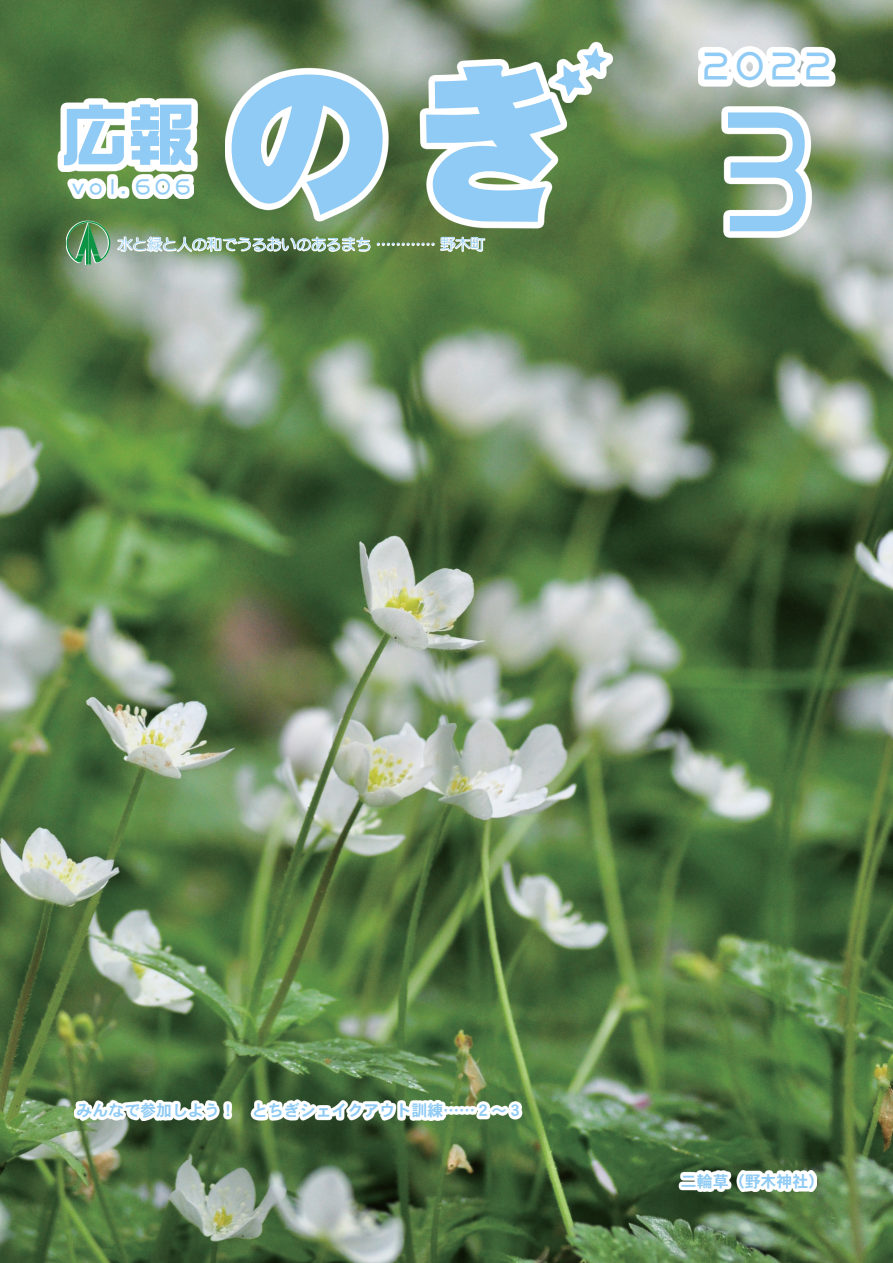
<style>
.page{position:relative;width:893px;height:1263px;background:#fff}
.page>*{position:absolute;margin:0;border:0;box-sizing:border-box;transform-origin:0 0}
.t1{font:159.45px "DFPOP Mix Std W5";color:#8fcbf4;scale:.8 1}
.t2{font:66.9px "DFP So Gei CID W9";color:#8fcbf4}
.t3{font:36.15px "DFPOP Mix Std W5";color:#8fcbf4}
.t4{font:20.25px "DFPOP Mix Std W5";letter-spacing:-.065em;color:#8fcbf4}
.t5{font:15.9px "DFHS Gothic Std W7";color:#8fcbf4}
.t6{font:14.85px "DF Maru Gothic Std W3";color:#8fcbf4}
</style>
<div class="page">
<img style="left:0;top:0;width:893px;height:1263px">
<svg style="left:66px;top:221px;width:419px;height:44px;background:#688954"></svg>
<svg style="left:118px;top:235px;width:253px;height:20px"></svg>
<svg style="left:377px;top:236px;width:108px;height:16px"></svg>
<svg style="left:67px;top:221px;width:43px;height:44px;background:#649d6e"></svg>
<svg style="left:225px;top:59px;width:342px;height:169px"></svg>
<svg style="left:232px;top:65px;width:329px;height:157px;fill:#8fcbf4"></svg>
<svg style="left:548px;top:59px;width:43px;height:44px"></svg>
<svg style="left:577px;top:41px;width:36px;height:38px"></svg>
<svg style="left:555px;top:48px;width:52px;height:48px"></svg>
<div style="left:58px;top:98px;width:140px;height:74px;background:#fff"></div>
<div style="left:698px;top:46px;width:138px;height:41px;background:#fff"></div>
<svg style="left:68px;top:174px;width:126px;height:25px"></svg>
<svg style="left:722px;top:106px;width:90px;height:132px"></svg>
<div style="left:679px;top:1170px;width:138px;height:22px;background:#fff"></div>
<svg style="left:74px;top:1099px;width:448px;height:22px"></svg>
<h2 class="t2" style="left:61px;top:98px;width:135px">広報</h2>
<p class="t4" style="left:68px;top:175px;width:126px">ｖｏｌ．６０６</p>
<p class="t6" style="left:118px;top:236px;width:369px">水と緑と人の和でうるおいのあるまち ………… 野木町</p>
<h3 class="t3" style="left:698px;top:47px;width:140px">２０２２</h3>
<h1 class="t1" style="left:703px;top:85px;width:161px">３</h1>
<p class="t5" style="left:77px;top:1102px;width:448px">みんなで参加しよう！　とちぎシェイクアウト訓練……２～３</p>
<p class="t5" style="left:681px;top:1172px;width:145px">二輪草（野木神社）</p>
</div>
